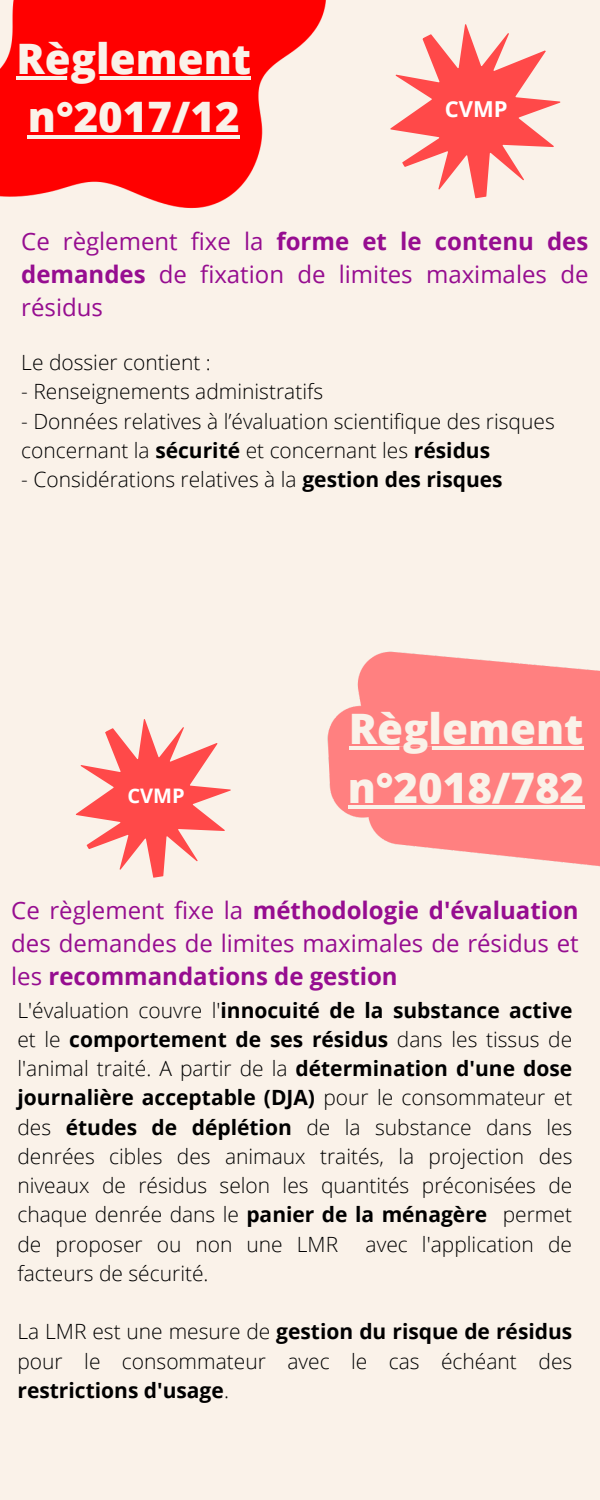
<style>
.page{position:relative;width:600px;height:1500px;background:#faf2e9}
.page>*{position:absolute;margin:0;border:0;box-sizing:border-box;transform-origin:0 0}
.t1{font:800 42px/58.5px "Open Sans";color:#faf2e9}
.t2{font:24px/33px "Open Sans";color:#960d90;text-align:justify}
.t3{font:700 22px "Open Sans";color:#fff}
.t4{font:300 21px/29.2px "Open Sans";color:#000;text-align:justify}
.t5{font:700 20.1px "Open Sans";color:#fff}
.s1{font-weight:700}
</style>
<div class="page">
<img style="left:0;top:0;width:326px;height:209px">
<img style="left:327px;top:651px;width:273px;height:216px">
<hr style="left:349px;top:747px;width:235px;height:3px;background:#faf2e9">
<hr style="left:348px;top:805px;width:237px;height:4px;background:#faf2e9">
<svg style="left:390px;top:24px;width:171px;height:174px"></svg>
<svg style="left:76px;top:719px;width:155px;height:159px"></svg>
<hr style="left:17px;top:76px;width:234px;height:4px;background:#faf2e9">
<hr style="left:28px;top:135px;width:212px;height:3px;background:#faf2e9">
<h1 class="t1" style="left:17px;top:28px;width:236px">Règlement n°2017/12</h1>
<p class="t3" style="left:445px;top:93px;width:64px">CVMP</p>
<p class="t2" style="left:21px;top:224px;width:569px">Ce règlement fixe la <span class="s1">forme et le contenu des demandes</span> de fixation de limites maximales de résidus</p>
<p class="t4" style="left:21px;top:347px;width:191px">Le dossier contient :</p>
<p class="t4" style="left:21px;top:377px;width:303px">- Renseignements administratifs</p>
<p class="t4" style="left:21px;top:406px;width:535px">- Données relatives à l’évaluation scientifique des risques concernant la <span class="s1">sécurité</span> et concernant les <span class="s1">résidus</span></p>
<p class="t4" style="left:21px;top:464px;width:483px">- Considérations relatives à la <span class="s1">gestion des risques</span></p>
<p class="t5" style="left:127px;top:782px;width:59px">CVMP</p>
<h1 class="t1" style="left:348px;top:699px;width:238px">Règlement n°2018/782</h1>
<h1 class="t1" style="left:360px;top:757px;width:213px">n°2017/12</h1>
<p class="t2" style="left:11px;top:894px;width:569px">Ce règlement fixe la <span class="s1">méthodologie d'évaluation </span>des demandes de limites maximales de résidus et les <span class="s1">recommandations de gestion</span></p>
<p class="t4" style="left:17px;top:995px;width:557px">L'évaluation couvre l'<span class="s1">innocuité de la substance active </span>et le <span class="s1">comportement de ses résidus</span> dans les tissus de l'animal traité. A partir de la <span class="s1">détermination d'une dose journalière acceptable (DJA)</span> pour le consommateur et des <span class="s1">études de déplétion</span> de la substance dans les denrées cibles des animaux traités, la projection des niveaux de résidus selon les quantités préconisées de chaque denrée dans le <span class="s1">panier de la ménagère</span> permet de proposer ou non une LMR</p>
<p class="t4" style="left:366px;top:1229px;width:208px">avec l'application de</p>
<p class="t4" style="left:17px;top:1258px;width:193px">facteurs de sécurité.</p>
<p class="t4" style="left:17px;top:1317px;width:556px">La LMR est une mesure de <span class="s1">gestion du risque de résidus </span>pour le consommateur avec le cas échéant des <span class="s1">restrictions d'usage</span>.</p>
</div>
